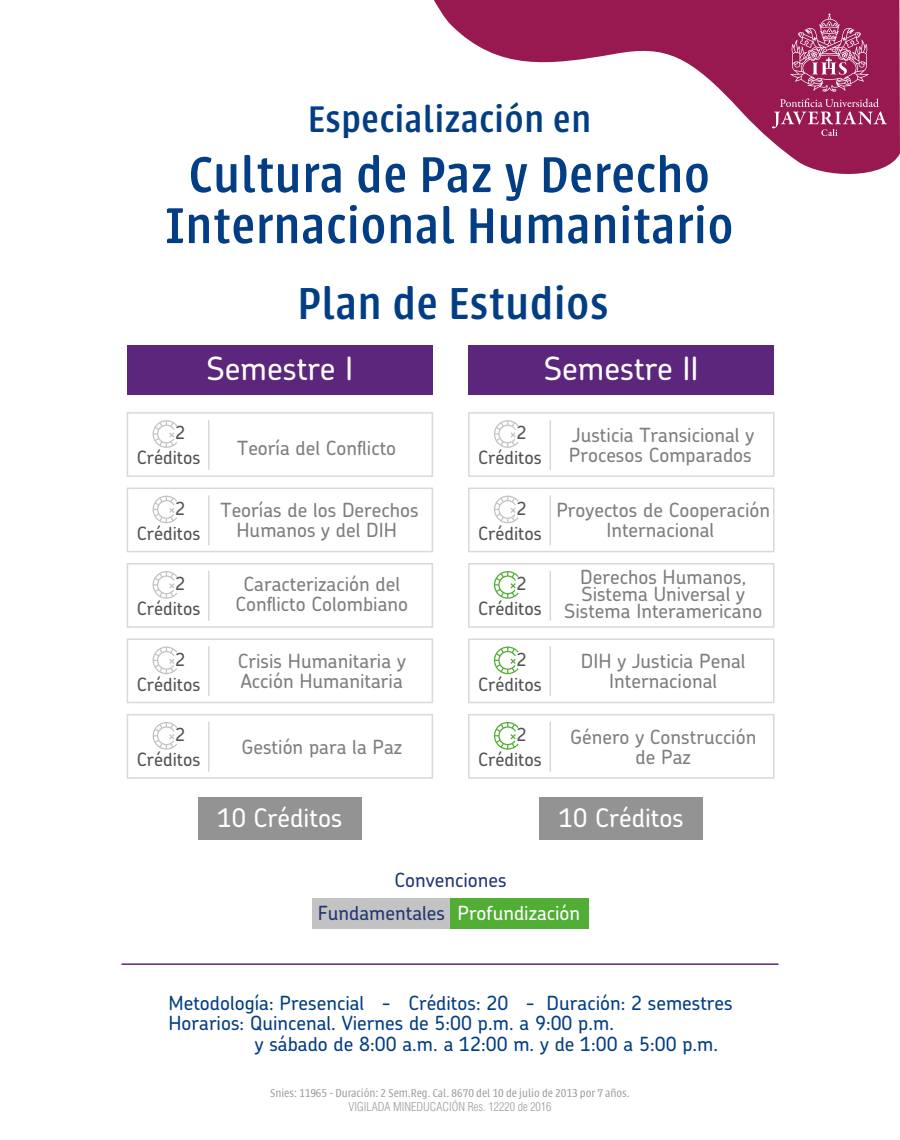
<style>
.page{position:relative;width:900px;height:1140px;background:#fff}
.page>*{position:absolute;margin:0;border:0;box-sizing:border-box;transform-origin:0 0}
.t1{font:500 55.5px/51px "Urbana";letter-spacing:.02em;color:#033e85;text-align:center}
.t2{font:500 49.35px "Urbana";letter-spacing:.02em;color:#033e85}
.t3{font:500 40.8px "Urbana";letter-spacing:.02em;color:#033e85}
.t4{font:500 31.95px "Chevin";color:#fff}
.t5{font:500 25.65px "Chevin";color:#fff}
.t6{font:500 19.5px/20px "Chevin";color:#7e7e7e;text-align:center}
.t7{font:500 19.5px "Chevin";color:#033e85}
.t8{font:500 19.5px/33.5px "Chevin";color:#223773;text-align:center}
.t9{font:500 18.3px "Chevin";color:#525251}
.t10{font:500 18px "Chevin";color:#525251}
.t11{font:300 12.6px "Urbana";color:#9c9b9b}
.t12{font:300 condensed 12px "Helvetica LT Std";color:#9e9e9e}
.s1{color:#fff}
</style>
<div class="page">
<svg style="left:434px;top:0;width:466px;height:174px"></svg>
<svg style="left:772px;top:14px;width:115px;height:122px;background:#a63a68"></svg>
<hr style="left:122px;top:963px;width:657px;height:2px;background:#5b267b">
<div style="left:127px;top:345px;width:306px;height:50px;background:#5b267b"></div>
<div style="left:127px;top:412px;width:306px;height:65px;border:2px solid #d9d9d9"></div>
<hr style="left:208px;top:420px;width:1px;height:50px;background:#cdcdcd">
<div style="left:127px;top:488px;width:306px;height:64px;border:2px solid #d9d9d9"></div>
<hr style="left:208px;top:495px;width:1px;height:50px;background:#cdcdcd">
<div style="left:127px;top:563px;width:306px;height:65px;border:2px solid #d9d9d9"></div>
<hr style="left:208px;top:571px;width:1px;height:50px;background:#cdcdcd">
<div style="left:127px;top:638px;width:306px;height:65px;border:2px solid #d9d9d9"></div>
<hr style="left:208px;top:646px;width:1px;height:50px;background:#cdcdcd">
<div style="left:127px;top:714px;width:306px;height:65px;border:2px solid #d9d9d9"></div>
<hr style="left:208px;top:722px;width:1px;height:50px;background:#cdcdcd">
<div style="left:468px;top:345px;width:306px;height:50px;background:#5b267b"></div>
<div style="left:468px;top:412px;width:307px;height:65px;border:2px solid #d9d9d9"></div>
<hr style="left:550px;top:420px;width:1px;height:50px;background:#cdcdcd">
<svg style="left:494px;top:420px;width:25px;height:28px"></svg>
<div style="left:468px;top:488px;width:307px;height:64px;border:2px solid #d9d9d9"></div>
<hr style="left:550px;top:495px;width:1px;height:50px;background:#cdcdcd">
<svg style="left:494px;top:496px;width:25px;height:27px"></svg>
<div style="left:468px;top:563px;width:307px;height:65px;border:2px solid #d9d9d9"></div>
<hr style="left:550px;top:571px;width:1px;height:50px;background:#cdcdcd">
<svg style="left:494px;top:571px;width:25px;height:28px"></svg>
<div style="left:468px;top:638px;width:307px;height:65px;border:2px solid #d9d9d9"></div>
<hr style="left:550px;top:646px;width:1px;height:50px;background:#cdcdcd">
<svg style="left:494px;top:647px;width:25px;height:27px"></svg>
<div style="left:468px;top:714px;width:307px;height:65px;border:2px solid #d9d9d9"></div>
<hr style="left:550px;top:722px;width:1px;height:50px;background:#cdcdcd">
<svg style="left:494px;top:722px;width:25px;height:28px"></svg>
<svg style="left:153px;top:420px;width:24px;height:28px"></svg>
<svg style="left:153px;top:496px;width:24px;height:27px"></svg>
<svg style="left:153px;top:571px;width:24px;height:28px"></svg>
<svg style="left:153px;top:647px;width:24px;height:27px"></svg>
<svg style="left:153px;top:722px;width:24px;height:28px"></svg>
<div style="left:198px;top:797px;width:164px;height:43px;background:#939393"></div>
<div style="left:539px;top:797px;width:164px;height:43px;background:#939393"></div>
<div style="left:312px;top:898px;width:139px;height:30px;background:#c3c3c3"></div>
<div style="left:451px;top:898px;width:138px;height:30px;background:#51ad34"></div>
<h3 class="t3" style="left:308px;top:98px;width:284px">Especialización en</h3>
<h1 class="t1" style="left:166px;top:150px;width:569px">Cultura de Paz y Derecho<br>Internacional Humanitario</h1>
<h2 class="t2" style="left:298px;top:277px;width:312px">Plan de Estudios</h2>
<h3 class="t4" style="left:207px;top:348px;width:148px">Semestre I</h3>
<h3 class="t4" style="left:544px;top:348px;width:156px">Semestre II</h3>
<p class="t10" style="left:175px;top:421px;width:12px">2</p>
<p class="t9" style="left:137px;top:446px;width:65px">Créditos</p>
<p class="t10" style="left:175px;top:497px;width:12px">2</p>
<p class="t9" style="left:137px;top:521px;width:65px">Créditos</p>
<p class="t10" style="left:175px;top:572px;width:12px">2</p>
<p class="t9" style="left:137px;top:597px;width:65px">Créditos</p>
<p class="t10" style="left:175px;top:648px;width:12px">2</p>
<p class="t9" style="left:137px;top:672px;width:65px">Créditos</p>
<p class="t10" style="left:175px;top:723px;width:12px">2</p>
<p class="t9" style="left:137px;top:748px;width:65px">Créditos</p>
<p class="t6" style="left:237px;top:438px;width:161px">Teoría del Conflicto</p>
<p class="t6" style="left:220px;top:500px;width:200px">Teorías de los Derechos<br>Humanos y del DIH</p>
<p class="t6" style="left:235px;top:573px;width:174px">Caracterización del<br>Conflicto Colombiano</p>
<p class="t6" style="left:238px;top:651px;width:170px;text-align:left">Crisis Humanitaria y<br>Acción Humanitaria</p>
<p class="t6" style="left:241px;top:736px;width:162px">Gestión para la Paz</p>
<p class="t10" style="left:517px;top:421px;width:12px">2</p>
<p class="t6" style="left:569px;top:425px;width:187px;text-align:left">Justicia Transicional y<br>Procesos Comparados</p>
<p class="t6" style="left:556px;top:500px;width:215px">Proyectos de Cooperación<br>Internacional</p>
<p class="t6" style="left:564px;top:568px;width:200px;line-height:16.8px">Derechos Humanos,<br>Sistema Universal y<br>Sistema Interamericano</p>
<p class="t6" style="left:581px;top:651px;width:166px">DIH y Justicia Penal<br>Internacional</p>
<p class="t6" style="left:570px;top:726px;width:188px">Género y Construcción de Paz</p>
<p class="t9" style="left:478px;top:446px;width:65px">Créditos</p>
<p class="t10" style="left:517px;top:497px;width:12px">2</p>
<p class="t9" style="left:478px;top:521px;width:65px">Créditos</p>
<p class="t10" style="left:517px;top:572px;width:12px">2</p>
<p class="t9" style="left:478px;top:597px;width:65px">Créditos</p>
<p class="t10" style="left:517px;top:648px;width:12px">2</p>
<p class="t9" style="left:478px;top:672px;width:65px">Créditos</p>
<p class="t10" style="left:517px;top:723px;width:12px">2</p>
<p class="t9" style="left:478px;top:748px;width:65px">Créditos</p>
<h3 class="t5" style="left:217px;top:801px;width:126px">10 Créditos</h3>
<h3 class="t5" style="left:559px;top:801px;width:126px">10 Créditos</h3>
<p class="t8" style="left:318px;top:863px;width:264px">Convenciones<br>Fundamentales <span class="s1">Profundización</span></p>
<p class="t7" style="left:168px;top:990px;width:566px">Metodología: Presencial - Créditos: 20 - Duración: 2 semestres</p>
<p class="t7" style="left:168px;top:1011px;width:447px">Horarios: Quincenal. Viernes de 5:00 p.m. a 9:00 p.m.</p>
<p class="t7" style="left:255px;top:1031px;width:465px">y sábado de 8:00 a.m. a 12:00 m. y de 1:00 a 5:00 p.m.</p>
<p class="t11" style="left:270px;top:1086px;width:361px">Snies: 11965 - Duración: 2 Sem.Reg. Cal. 8670 del 10 de julio de 2013 por 7 años.</p>
<p class="t12" style="left:348px;top:1100px;width:205px">VIGILADA MINEDUCACIÓN Res. 12220 de 2016</p>
</div>
